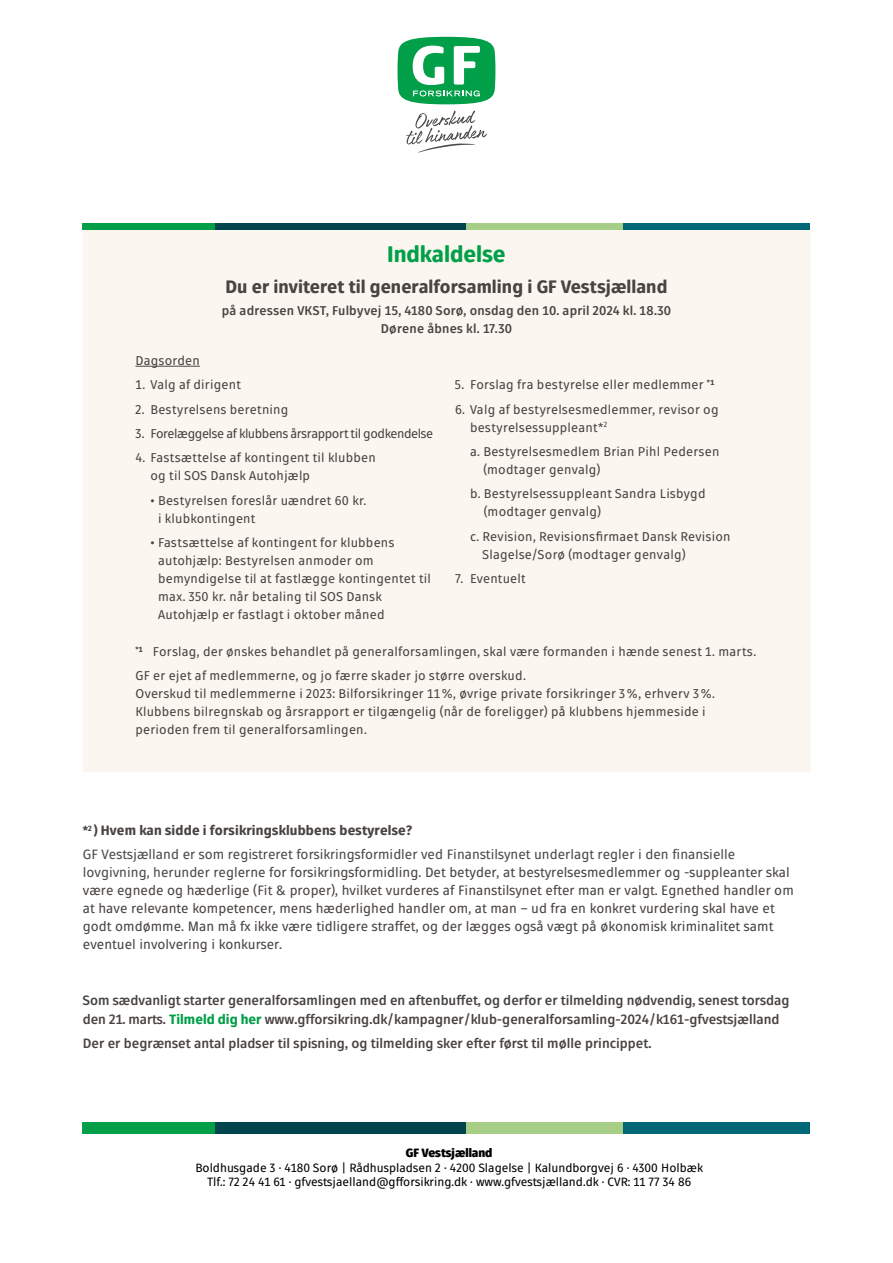
<style>
.page{position:relative;width:893px;height:1263px;background:#fff}
.page>*{position:absolute;margin:0;border:0;box-sizing:border-box;transform-origin:0 0}
.t1{font:800 22.5px "Fuse V.2 Display";letter-spacing:-.005em;color:#009f48}
.t2{font:800 18px "Fuse V.2 Display";color:#494441}
.t3{font:13.5px/18px "Fuse V.2 Display";color:#494441}
.t4{font:700 13.5px/19px "Fuse V.2 Display";color:#494441}
.t5{font:13.5px/23.7px "Fuse V.2 Display";color:#4a4a49}
.t6{font:12.75px/18px "Fuse V.2 Display";letter-spacing:.015em;color:#494441}
.t7{font:700 12.75px/18px "Fuse V.2 Display";letter-spacing:.015em;color:#494441;text-align:center}
.t8{font:12.75px "Fuse V.2 Display";letter-spacing:-.035em;color:#494441}
.t9{font:12px "Fuse V.2 Display";color:#000}
.t10{font:900 12px "Fuse V.2 Display";color:#000}
.s1{font-weight:800;font-size:12.75px;color:#494441}
.s2{font-weight:800;color:#494441}
.s3{color:#4a4a49}
.s4{font-weight:800;color:#009f48}
</style>
<div class="page">
<svg style="left:398px;top:37px;width:97px;height:67px"></svg>
<svg style="left:406px;top:111px;width:81px;height:42px"></svg>
<div style="left:83px;top:226px;width:727px;height:546px;background:#fbf6ef"></div>
<hr style="left:135px;top:366px;width:65px;height:1px;background:#494441">
<div style="left:83px;top:223px;width:151px;height:7px;background:#009f48"></div>
<div style="left:452px;top:223px;width:186px;height:7px;background:#a6ce87"></div>
<div style="left:623px;top:223px;width:187px;height:7px;background:#006777"></div>
<div style="left:215px;top:223px;width:251px;height:7px;background:#00454e"></div>
<div style="left:83px;top:1123px;width:151px;height:11px;background:#009f48"></div>
<div style="left:452px;top:1123px;width:186px;height:11px;background:#a6ce87"></div>
<div style="left:623px;top:1123px;width:187px;height:11px;background:#006777"></div>
<div style="left:215px;top:1123px;width:251px;height:11px;background:#00454e"></div>
<p class="t1" style="left:387px;top:240px;width:120px">Indkaldelse</p>
<p class="t2" style="left:226px;top:275px;width:443px">Du er inviteret til generalforsamling i GF Vestsjælland</p>
<p class="t7" style="left:222px;top:302px;width:451px">på adressen VKST, Fulbyvej 15, 4180 Sorø, onsdag den 10. april 2024 kl. 18.30<br>Dørene åbnes kl. 17.30</p>
<p class="t6" style="left:135px;top:352px;width:66px">Dagsorden</p>
<p class="t6" style="left:135px;top:376px;width:107px">1. Valg af dirigent</p>
<p class="t6" style="left:135px;top:400px;width:154px">2. Bestyrelsens beretning</p>
<p class="t8" style="left:135px;top:426px;width:299px">3. Forelæggelse af klubbens årsrapport til godkendelse</p>
<p class="t6" style="left:150px;top:449px;width:227px;text-indent:-15px">4. Fastsættelse af kontingent til klubben og til SOS Dansk Autohjælp</p>
<p class="t6" style="left:158px;top:492px;width:210px;text-indent:-8px">• Bestyrelsen foreslår uændret 60 kr. i klubkontingent</p>
<p class="t6" style="left:158px;top:534px;width:274px;text-indent:-8px">• Fastsættelse af kontingent for klubbens autohjælp: Bestyrelsen anmoder om bemyndigelse til at fastlægge kontingentet til max. 350 kr. når betaling til SOS Dansk Autohjælp er fastlagt i oktober måned</p>
<p class="t6" style="left:455px;top:376px;width:261px">5. Forslag fra bestyrelse eller medlemmer <sup>*1</sup></p>
<p class="t6" style="left:470px;top:400px;width:250px;text-indent:-15px">6. Valg af bestyrelsesmedlemmer, revisor og bestyrelsessuppleant*<sup>2</sup></p>
<p class="t6" style="left:483px;top:443px;width:238px;text-indent:-13px">a. Bestyrelsesmedlem Brian Pihl Pedersen (modtager genvalg)</p>
<p class="t6" style="left:484px;top:485px;width:223px;text-indent:-14px">b. Bestyrelsessuppleant Sandra Lisbygd (modtager genvalg)</p>
<p class="t6" style="left:483px;top:528px;width:250px;text-indent:-13px">c. Revision, Revisionsfirmaet Dansk Revision<br>Slagelse/Sorø (modtager genvalg)</p>
<p class="t6" style="left:455px;top:570px;width:72px">7. Eventuelt</p>
<p class="t6" style="left:135px;top:639px;width:622px;line-height:24.5px"><sup>*1</sup> Forslag, der ønskes behandlet på generalforsamlingen, skal være formanden i hænde senest 1. marts.<br>GF er ejet af medlemmerne, og jo færre skader jo større overskud.</p>
<p class="t6" style="left:135px;top:685px;width:581px">Overskud til medlemmerne i 2023: Bilforsikringer 11%, øvrige private forsikringer 3%, erhverv 3%.<br>Klubbens bilregnskab og årsrapport er tilgængelig (når de foreligger) på klubbens hjemmeside i perioden frem til generalforsamlingen.</p>
<p class="t5" style="left:83px;top:819px;width:654px"><span class="s1">*</span><sup>2</sup> <span class="s1">)</span> <span class="s2">Hvem kan sidde i forsikringsklubbens bestyrelse?<br></span>GF Vestsjælland er som registreret forsikringsformidler ved Finanstilsynet underlagt regler i den finansielle</p>
<p class="t3" style="left:83px;top:864px;width:712px"><span class="s3">lovgivning, her under reg</span>lerne for forsikringsformidling. Det betyder, at bestyrelsesmedlemmer og -suppleanter skal være egnede og hæderlige (Fit &amp; proper), hvilket vurderes af Finanstilsynet efter man er valgt. Egnethed handler om at have relevante kompetencer, mens hæderlighed handler om, at man – ud fra en konkret vurdering skal have et godt omdømme. Man må fx ikke være tidligere straffet, og der lægges også vægt på økonomisk kriminalitet samt eventuel involvering i konkurser.</p>
<p class="t4" style="left:83px;top:990px;width:708px">Som sædvanligt starter generalforsamlingen med en aftenbuffet, og derfor er tilmelding nødvendig, senest torsdag den 21. marts. <span class="s4">Tilmeld dig her</span> www.gfforsikring.dk/kampagner/klub-generalforsamling-2024/k161-gfvestsjælland</p>
<p class="t4" style="left:83px;top:1034px;width:570px">Der er begrænset antal pladser til spisning, og tilmelding sker efter først til mølle princippet.</p>
<p class="t10" style="left:406px;top:1145px;width:88px">GF Vestsjælland</p>
<p class="t9" style="left:195px;top:1160px;width:509px">Boldhusgade 3 · 4180 Sorø | Rådhuspladsen 2 · 4200 Slagelse | Kalundborgvej 6 · 4300 Holbæk</p>
<p class="t9" style="left:207px;top:1174px;width:486px">Tlf.: 72 24 41 61 · gfvestsjaelland@gfforsikring.dk · www.gfvestsjælland.dk · CVR: 11 77 34 86</p>
</div>
